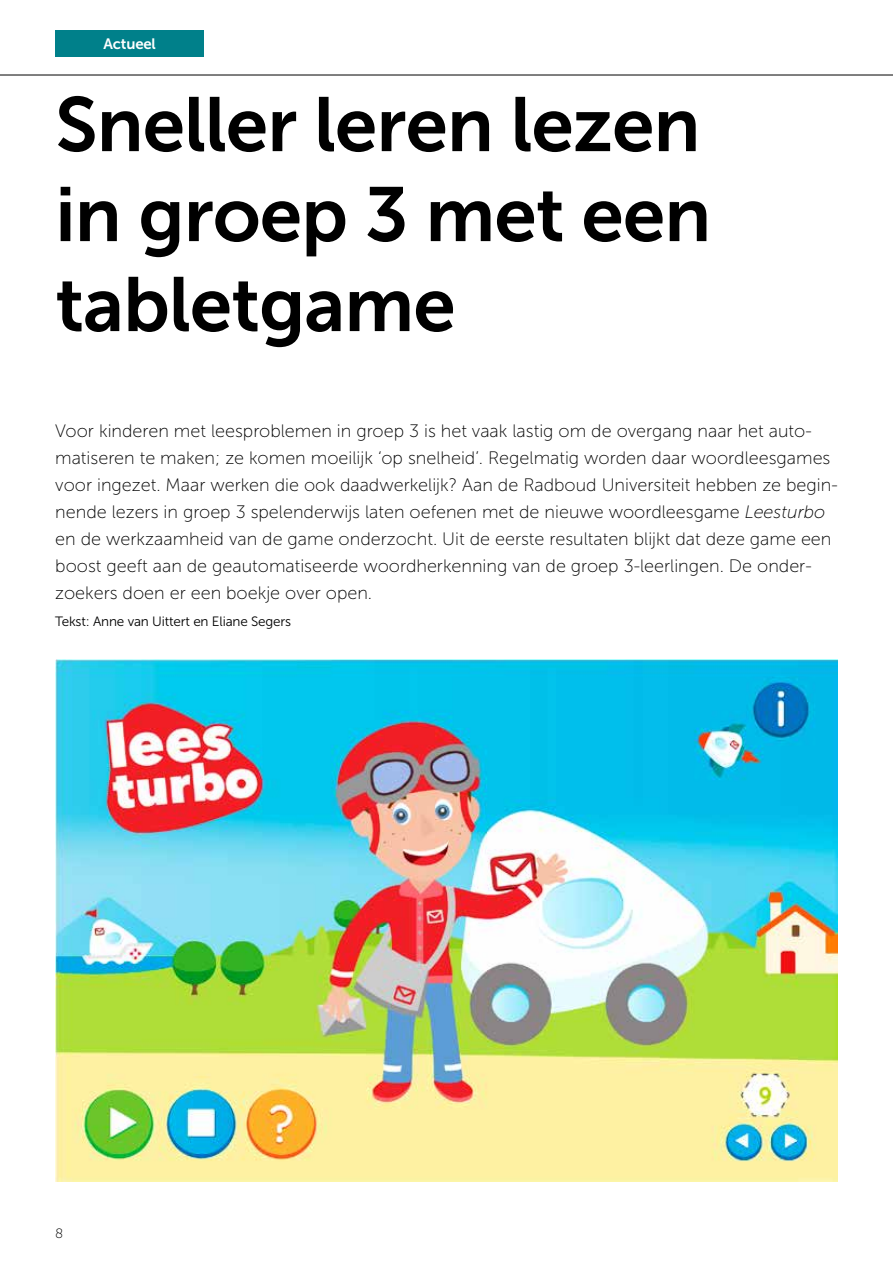
<style>
.page{position:relative;width:893px;height:1263px;background:#fff}
.page>*{position:absolute;margin:0;border:0;box-sizing:border-box;transform-origin:0 0}
.t1{font:76.5px/90px "Museo Sans 700";letter-spacing:-.01em;color:#000}
.t2{font:18px/27px "Museo Sans 100";color:#000}
.t3{font:15px "Museo Sans 700";letter-spacing:-.01em;color:#fff}
.t4{font:13.5px "Museo Sans 300";letter-spacing:-.01em;color:#000}
.t5{font:13.5px "Museo Sans 100";color:#000}
.s1{font-style:italic}
</style>
<div class="page">
<hr style="left:0;top:75px;width:893px;height:1px;background:#000">
<div style="left:55px;top:30px;width:149px;height:26px;background:#00808a"></div>
<img style="left:55px;top:660px;width:783px;height:521px">
<p class="t3" style="left:104px;top:35px;width:54px">Actueel</p>
<h1 class="t1" style="left:55px;top:80px;width:657px">Sneller leren lezen in groep 3 met een tabletgame</h1>
<p class="t2" style="left:55px;top:418px;width:784px">Voor kinderen met leesproblemen in groep 3 is het vaak lastig om de overgang naar het auto&shy;matiseren te maken; ze komen moeilijk ‘op snelheid’. Regelmatig worden daar woordleesgames voor ingezet. Maar werken die ook daadwerkelijk? Aan de Radboud Universiteit hebben ze begin&shy;nende lezers in groep 3 spelenderwijs laten oefenen met de nieuwe woordleesgame <span class="s1">Leesturbo </span>en de werkzaamheid van de game onderzocht. Uit de eerste resultaten blijkt dat deze game een boost geeft aan de geautomatiseerde woordherkenning van de groep 3-leerlingen. De onder&shy;zoekers doen er een boekje over open.</p>
<p class="t4" style="left:55px;top:614px;width:237px">Tekst: Anne van Uittert en Eliane Segers</p>
<p class="t5" style="left:55px;top:1226px;width:10px">8</p>
</div>
